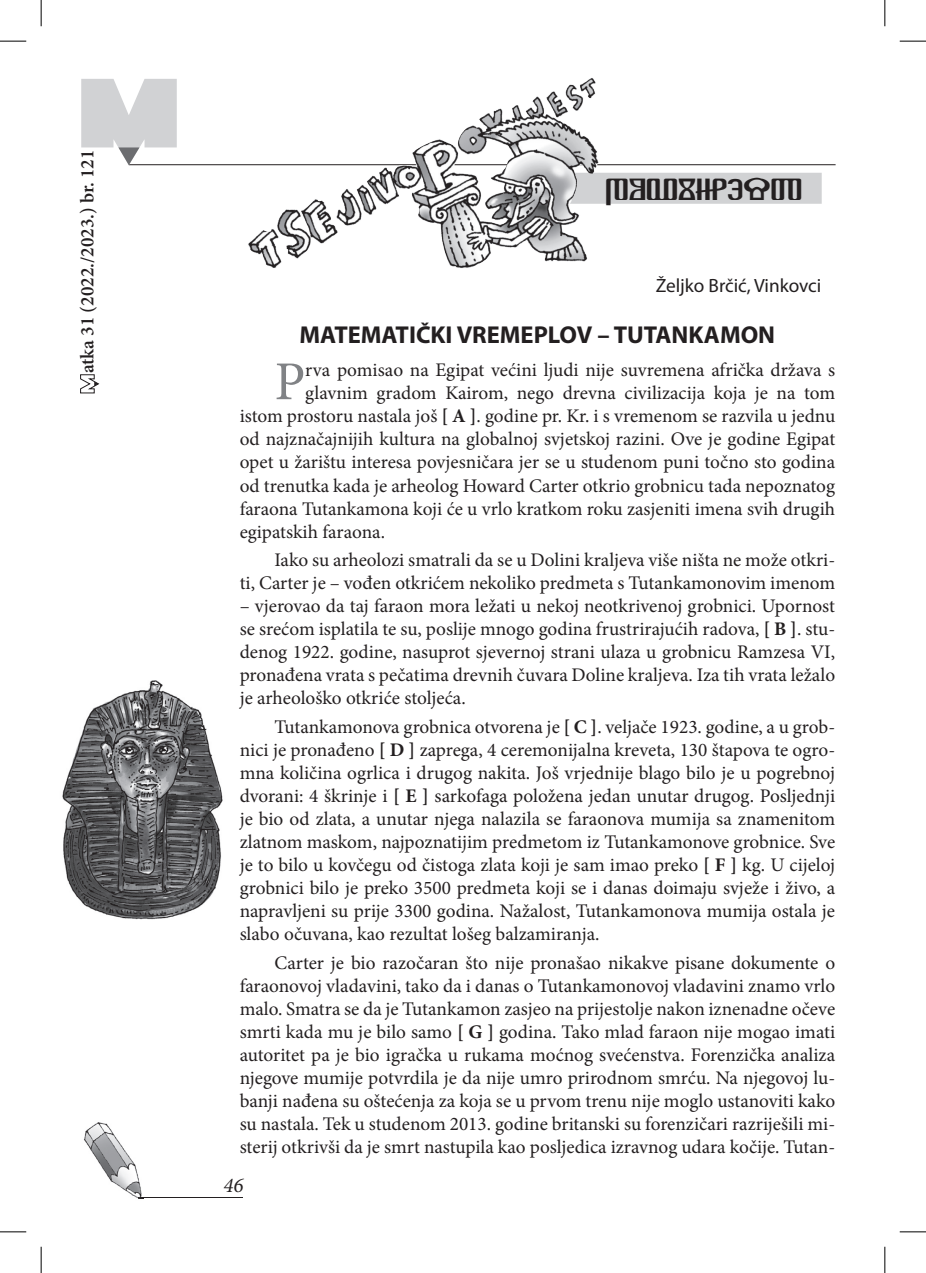
<style>
.page{position:relative;width:926px;height:1273px;background:#fff}
.page>*{position:absolute;margin:0;border:0;box-sizing:border-box;transform-origin:0 0}
.t1{font:54.77px "Minion Pro";color:#808285}
.t2{font:29.75px "Glag UGL Staro Hrvatsko Pismo";color:#231f20}
.naslov{font:700 24.5px "Myriad Pro";color:#231f20}
.t3{font:italic 21px "Minion Pro";color:#231f20}
.t4{font:19.25px/23.1px "Minion Pro";color:#231f20;text-align:justify}
.t5{font:600 19.25px "Minion Pro";color:#231f20}
.ime_autora{font:19.25px "Myriad Pro";color:#231f20}
.s1{font-weight:700}
</style>
<div class="page">
<hr style="left:139px;top:1197px;width:104px;height:1px;background:#231f20">
<img style="left:84px;top:1122px;width:60px;height:77px">
<hr style="left:129px;top:164px;width:706px;height:1px;background:#231f20">
<svg style="left:81px;top:79px;width:96px;height:86px"></svg>
<svg style="left:80px;top:374px;width:20px;height:20px"></svg>
<div style="left:539px;top:173px;width:282px;height:31px;background:#d1d2d4"></div>
<img style="left:240px;top:78px;width:369px;height:190px">
<img style="left:62px;top:680px;width:161px;height:240px">
<svg style="left:0;top:41px;width:26px;height:1px"></svg>
<svg style="left:899px;top:41px;width:27px;height:1px"></svg>
<svg style="left:0;top:1231px;width:26px;height:1px"></svg>
<svg style="left:899px;top:1231px;width:27px;height:1px"></svg>
<svg style="left:41px;top:0;width:1px;height:26px"></svg>
<svg style="left:41px;top:1247px;width:1px;height:26px"></svg>
<svg style="left:884px;top:0;width:1px;height:26px"></svg>
<svg style="left:884px;top:1247px;width:1px;height:26px"></svg>
<p class="t5" style="left:74px;top:373px;width:225px;rotate:-90deg">atka 31 (2022./2023.) br. 121</p>
<p class="t2" style="left:605px;top:172px;width:198px">POVIJEST</p>
<p class="ime_autora" style="left:655px;top:273px;width:167px">Željko Brčić, Vinkovci</p>
<p class="naslov" style="left:300px;top:319px;width:477px">MATEMATIČKI VREMEPLOV – TUTANKAMON</p>
<p class="t1" style="left:274px;top:345px;width:32px">P</p>
<p class="t4" style="left:305px;top:358px;width:531px">rva pomisao na Egipat većini ljudi nije suvremena afrička država s</p>
<p class="t4" style="left:305px;top:382px;width:531px">glavnim gradom Kairom, nego drevna civilizacija koja je na tom</p>
<p class="t4" style="left:240px;top:405px;width:597px">istom prostoru nastala još <span class="s1">[ A ]</span>. godine pr. Kr. i s vremenom se razvila u jednu</p>
<p class="t4" style="left:240px;top:428px;width:597px">od najznačajnijih kultura na globalnoj svjetskoj razini. Ove je godine Egipat</p>
<p class="t4" style="left:240px;top:451px;width:597px">opet u žarištu interesa povjesničara jer se u studenom puni točno sto godina</p>
<p class="t4" style="left:240px;top:474px;width:597px">od trenutka kada je arheolog Howard Carter otkrio grobnicu tada nepoznatog</p>
<p class="t4" style="left:240px;top:497px;width:597px">faraona Tutankamona koji će u vrlo kratkom roku zasjeniti imena svih drugih</p>
<p class="t4" style="left:240px;top:520px;width:147px">egipatskih faraona.</p>
<p class="t4" style="left:240px;top:548px;width:597px;text-align:right">Iako su arheolozi smatrali da se u Dolini kraljeva više ništa ne može otkri-<br>ti, Carter je – vođen otkrićem nekoliko predmeta s Tutankamonovim imenom</p>
<p class="t4" style="left:240px;top:594px;width:597px">– vjerovao da taj faraon mora ležati u nekoj neotkrivenoj grobnici. Upornost se srećom isplatila te su, poslije mnogo godina frustrirajućih radova, <span class="s1">[ B ]</span>. stu&shy;denog 1922. godine, nasuprot sjevernoj strani ulaza u grobnicu Ramzesa VI, pronađena vrata s pečatima drevnih čuvara Doline kraljeva. Iza tih vrata ležalo je arheološko otkriće stoljeća.</p>
<p class="t4" style="left:240px;top:715px;width:597px;text-indent:35px">Tutankamonova grobnica otvorena je <span class="s1">[ C ]</span>. veljače 1923. godine, a u grob&shy;nici je pronađeno <span class="s1">[ D ]</span> zaprega, 4 ceremonijalna kreveta, 130 štapova te ogro&shy;mna količina ogrlica i drugog nakita. Još vrjednije blago bilo je u pogrebnoj dvorani: 4 škrinje i <span class="s1">[ E ]</span> sarkofaga položena jedan unutar drugog. Posljednji je bio od zlata, a unutar njega nalazila se faraonova mumija sa znamenitom zlatnom maskom, najpoznatijim predmetom iz Tutankamonove grobnice. Sve je to bilo u kovčegu od čistoga zlata koji je sam imao preko <span class="s1">[ F ]</span> kg. U cijeloj grobnici bilo je preko 3500 predmeta koji se i danas doimaju svježe i živo, a napravljeni su prije 3300 godina. Nažalost, Tutankamonova mumija ostala je slabo očuvana, kao rezultat lošeg balzamiranja.</p>
<p class="t4" style="left:240px;top:951px;width:597px;text-indent:35px">Carter je bio razočaran što nije pronašao nikakve pisane dokumente o faraonovoj vladavini, tako da i danas o Tutankamonovoj vladavini znamo vrlo malo. Smatra se da je Tutankamon zasjeo na prijestolje nakon iznenadne očeve smrti kada mu je bilo samo <span class="s1">[ G ]</span> godina. Tako mlad faraon nije mogao imati autoritet pa je bio igračka u rukama moćnog svećenstva. Forenzička analiza njegove mumije potvrdila je da nije umro prirodnom smrću. Na njegovoj lu&shy;banji nađena su oštećenja za koja se u prvom trenu nije moglo ustanoviti kako su nastala. Tek u studenom 2013. godine britanski su forenzičari razriješili mi&shy;sterij otkrivši da je smrt nastupila kao posljedica izravnog udara kočije. Tutan-</p>
<p class="t3" style="left:223px;top:1171px;width:22px">46</p>
</div>
